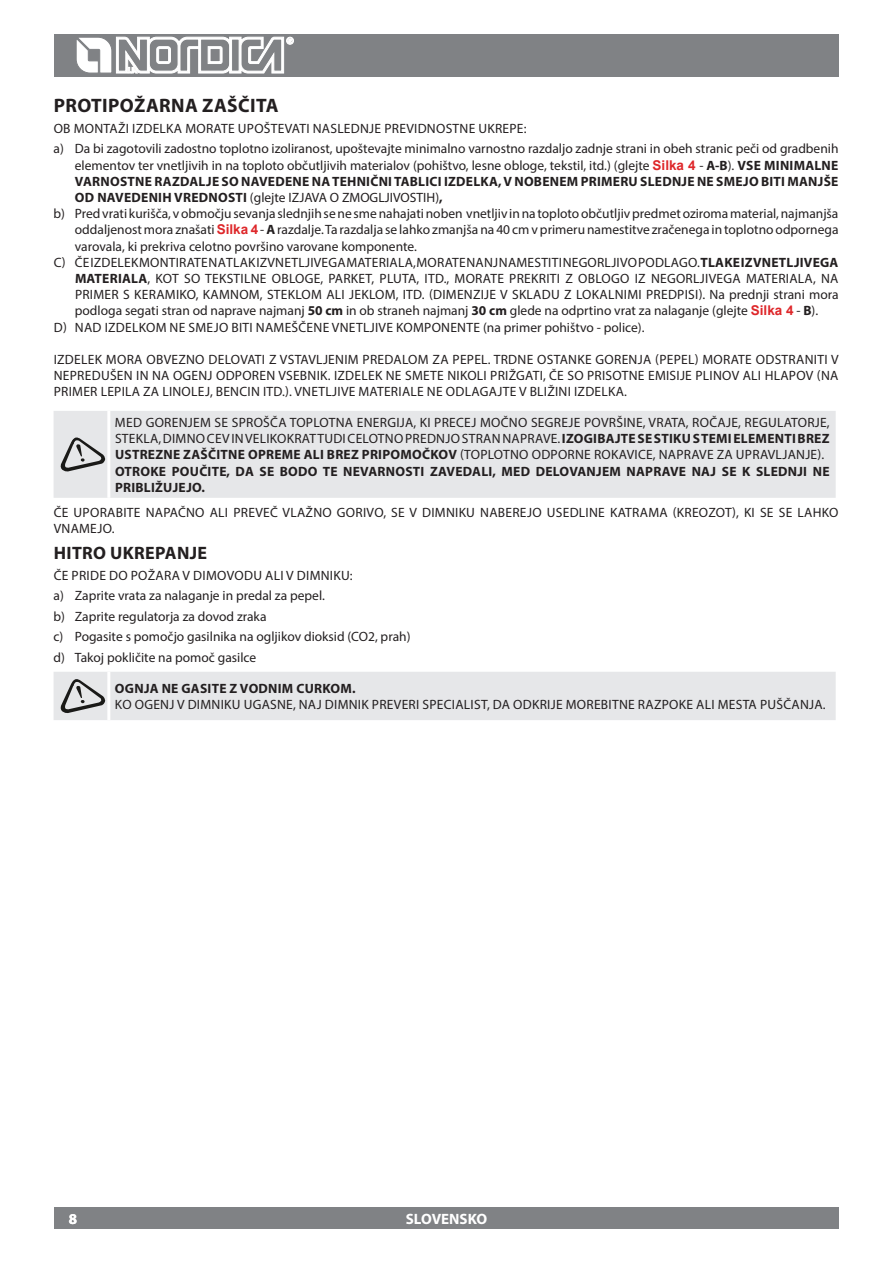
<style>
.page{position:relative;width:893px;height:1263px;background:#fff}
.page>*{position:absolute;margin:0;border:0;box-sizing:border-box;transform-origin:0 0}
.t1{font:700 19.5px "Myriad Pro";letter-spacing:.02em;color:#231f20}
.t2{font:700 18px "Myriad Pro";letter-spacing:.02em;color:#231f20}
.t3{font:700 15px "Myriad Pro";color:#fff}
.t4{font:13.5px/16.2px "Myriad Pro";letter-spacing:.02em;color:#231f20}
.t5{font:13.5px/20.4px "Myriad Pro";color:#231f20}
.t6{font:700 13.5px "Myriad Pro";letter-spacing:.02em;color:#231f20}
.s1{font-family:"Arial";font-weight:700;color:#de272a}
.s2{font-weight:700}
.s3{font-weight:400}
</style>
<div class="page">
<div style="left:54px;top:34px;width:785px;height:43px;background:#808285"></div>
<div style="left:54px;top:1208px;width:785px;height:21px;background:#808285"></div>
<div style="left:286px;top:37px;width:8px;height:7px;border:1px solid #fff;border-radius:50%"></div>
<svg style="left:76px;top:37px;width:217px;height:37px"></svg>
<div style="left:54px;top:411px;width:782px;height:87px;background:#e6e7e9"></div>
<hr style="left:107px;top:411px;width:3px;height:87px;background:#fff">
<svg style="left:60px;top:436px;width:45px;height:36px;background:#b3b4b5"></svg>
<div style="left:54px;top:672px;width:782px;height:48px;background:#e6e7e9"></div>
<h1 class="t1" style="left:54px;top:93px;width:226px">PROTIPOŽARNA ZAŠČITA</h1>
<p class="t4" style="left:54px;top:118px;width:786px;line-height:20.4px">OB MONTAŽI IZDELKA MORATE UPOŠTEVATI NASLEDNJE PREVIDNOSTNE UKREPE:<br>A) DA BI ZAGOTOVILI ZADOSTNO TOPLOTNO IZOLIRANOST, UPOŠTEVAJTE MINIMALNO VARNOSTNO RAZDALJO ZADNJE STRANI IN OBEH STRANIC PEČI OD GRADBENIH</p>
<p class="t5" style="left:75px;top:157px;width:765px;line-height:16.2px">ELEMENTOV TER VNETLJIVIH IN NA TOPLOTO OBČUTLJIVIH MATERIALOV (POHIŠTVO, LESNE OBLOGE, TEKSTIL, ITD.) (GLEJTE <span class="s1">Silka 4</span> - <span class="s2">A-B</span>). <span class="s2">VSE MINI MALNE<br>VARNO</span></p>
<p class="t6" style="left:120px;top:172px;width:44px">STN E RAZ</p>
<p class="t6" style="left:180px;top:172px;width:71px">DALJE SO NAV</p>
<p class="t6" style="left:268px;top:172px;width:97px">EDENE NA TEHNIČNI</p>
<p class="t6" style="left:394px;top:172px;width:131px">TABLICI IZDELKA, V NOB</p>
<p class="t6" style="left:542px;top:172px;width:183px">ENEM PRIMERU SLEDNJE NE SMEJ</p>
<p class="t6" style="left:749px;top:172px;width:19px">O BITI</p>
<p class="t6" style="left:787px;top:172px;width:52px">MANJŠE</p>
<p class="t6" style="left:75px;top:189px;width:32px">OD NAV</p>
<p class="t6" style="left:124px;top:189px;width:172px">EDENI H VREDNOSTI <span class="s3">(GLEJTE IZJAVA</span></p>
<p class="t4" style="left:330px;top:189px;width:55px">O ZMOGLJIV</p>
<p class="t4" style="left:401px;top:189px;width:44px">OSTI H)<span class="s2">,</span></p>
<p class="t5" style="left:54px;top:203px;width:786px">B) PRED VRATI KURIŠČA, V OBMOČJU SEVANJA SLEDNJIH SE NE SME NAHAJATI NOBEN VNETLJIV IN NA TOPLOTO OBČUTLJIV PREDMET OZIROMA MATERIAL, NAJMANJŠA</p>
<p class="t5" style="left:75px;top:219px;width:765px">ODDALJENOST MORA ZNAŠATI <span class="s1">Silka 4</span> - <span class="s2">A</span> RAZDALJE. TA RAZDALJA SE LAHKO ZMANJŠA NA 40 CM V PRIMERU NAMESTITVE ZRAČENEGA IN TOPLOTNO ODPORNEGA</p>
<p class="t5" style="left:75px;top:236px;width:344px">VAROVALA, KI PREKRIVA CELOTNO POVRŠINO VAROVANE KOMPONENTE.</p>
<p class="t4" style="left:54px;top:254px;width:786px">C) ČE IZDELEK MONTIRATE NA TLAK IZ VNETLJIVEGA MATERIALA, MORATE NANJ NAMESTITI NEGO RLJIVO PODLAGO. <span class="s2">TLAKE IZVN ETLJIVEGA</span></p>
<p class="t4" style="left:75px;top:270px;width:537px"><span class="s2">MATERIALA</span>, KOT SO TEKSTILNE OBLOG E, PARKET, PLUTA, ITD., MORATE PREKRITI Z OBLOGO</p>
<p class="t4" style="left:635px;top:270px;width:205px">IZ NEGO RLJIVEGA MATERIALA, NA</p>
<p class="t4" style="left:75px;top:286px;width:765px">PRIMER S KERAMIKO, KAMNOM, STEKLOM ALI JEKLOM, ITD. (DIMENZIJE V SKLADU Z LOKALNIMI PREDPISI). NA PREDNJI STRANI MORA</p>
<p class="t5" style="left:75px;top:300px;width:745px">PODLOGA SEGATI STRAN OD NAPRAVE NAJMANJ <span class="s2">50 CM</span> IN OB STRANEH NAJMANJ <span class="s2">30 CM</span> GLEDE NA ODPRTINO VRAT ZA NALAGANJE (GLEJTE <span class="s1">Silka 4</span> - <span class="s2">B</span>).</p>
<p class="t4" style="left:54px;top:319px;width:592px">D) NAD IZDELKOM NE SMEJO BITI NAMEŠČENE VNETLJIVE KOMPONENTE (NA PRIMER POHIŠTVO - POLICE).</p>
<p class="t4" style="left:54px;top:351px;width:786px;text-align:justify">IZDELEK MORA OBVEZNO DELOVATI Z VSTAVLJENIM PREDALOM ZA PEPEL. TRDNE OSTANKE GORENJA (PEPEL) MORATE ODSTRANITI V NEPREDUŠEN IN NA OGENJ ODPOREN VSEBNIK. IZDELEK NE SMETE NIKOLI PRIŽGATI, ČE SO PRISOTNE EMISIJE PLINOV ALI HLAPOV (NA PRIMER LEPILA ZA LINOLEJ, BENCIN ITD.). VNETLJIVE MATERIALE NE ODLAGAJTE V BLIŽINI IZDELKA.</p>
<p class="t4" style="left:115px;top:414px;width:716px;text-align:justify">MED GORENJEM SE SPROŠČA TOPLOTNA ENERGIJA, KI PRECEJ MOČNO SEGREJE POVRŠINE, VRATA, ROČAJE, REGULATORJE, STEKLA, DIMNO CEV IN VELIKOKRAT TUDI CELOTNO PREDNJO STRAN NAPRAVE. <span class="s2">IZOGIBAJTE SE STI KU S TEMI ELEMENTI BREZ USTREZN E ZAŠČITN</span></p>
<p class="t6" style="left:238px;top:446px;width:20px">E OPR</p>
<p class="t6" style="left:274px;top:446px;width:96px">EME ALI BREZ PRIPO</p>
<p class="t4" style="left:400px;top:447px;width:425px"><span class="s2">MOČKOV</span> (TOPLOTNO ODPORNE ROKAVICE, NAPRAVE ZA UPRAVLJANJE).</p>
<p class="t6" style="left:115px;top:462px;width:19px">OTRO</p>
<p class="t6" style="left:150px;top:462px;width:220px">KE POUČITE, DA SE BODO TE NEVARNO</p>
<p class="t6" style="left:405px;top:462px;width:34px">STI ZAV</p>
<p class="t6" style="left:455px;top:462px;width:114px">EDALI, MED DELOVAN</p>
<p class="t6" style="left:596px;top:462px;width:40px">JEM NAPRAV</p>
<p class="t6" style="left:679px;top:462px;width:152px">E NAJ SE K SLEDNJI NE</p>
<p class="t6" style="left:115px;top:478px;width:8px">PRIB</p>
<p class="t6" style="left:144px;top:478px;width:63px">LIŽUJEJO.</p>
<p class="t4" style="left:54px;top:504px;width:784px">ČE UPORABITE NAPAČNO ALI PREVEČ VLAŽNO GORIVO, SE V DIMNIKU NABEREJO USEDLINE KATRAMA (KREOZOT), KI SE SE LAHKO<br>VNAMEJO.</p>
<h2 class="t2" style="left:54px;top:541px;width:146px">HITRO UKREPANJE</h2>
<p class="t5" style="left:54px;top:565px;width:358px">ČE PRIDE DO POŽARA V DIMOVODU ALI V DIMNIKU:<br>A) ZAPRITE VRATA ZA NALAGANJE IN PREDAL ZA PEPEL.<br>B) ZAPRITE REGULATORJA ZA DOVOD ZRAKA<br>C) POGASITE S POMOČJO GASILNIKA NA OGLJIKOV DIOKSID (CO2, PRAH)<br>D) TAKOJ POKLIČITE NA POMOČ GASILCE</p>
<p class="t6" style="left:115px;top:679px;width:242px">OGNJA NE GASITE Z VODNIM CU RKOM.</p>
<p class="t4" style="left:115px;top:696px;width:712px">KO OG ENJ V DIMNIKU UGASNE, NAJ DIMNIK PREVERI SPECIALIST, DA ODKRIJE MOREBITNE RAZPOKE ALI MESTA PUŠČANJA.</p>
<p class="t3" style="left:69px;top:1209px;width:10px">8</p>
<p class="t3" style="left:406px;top:1209px;width:83px">SLOVENSKO</p>
</div>
